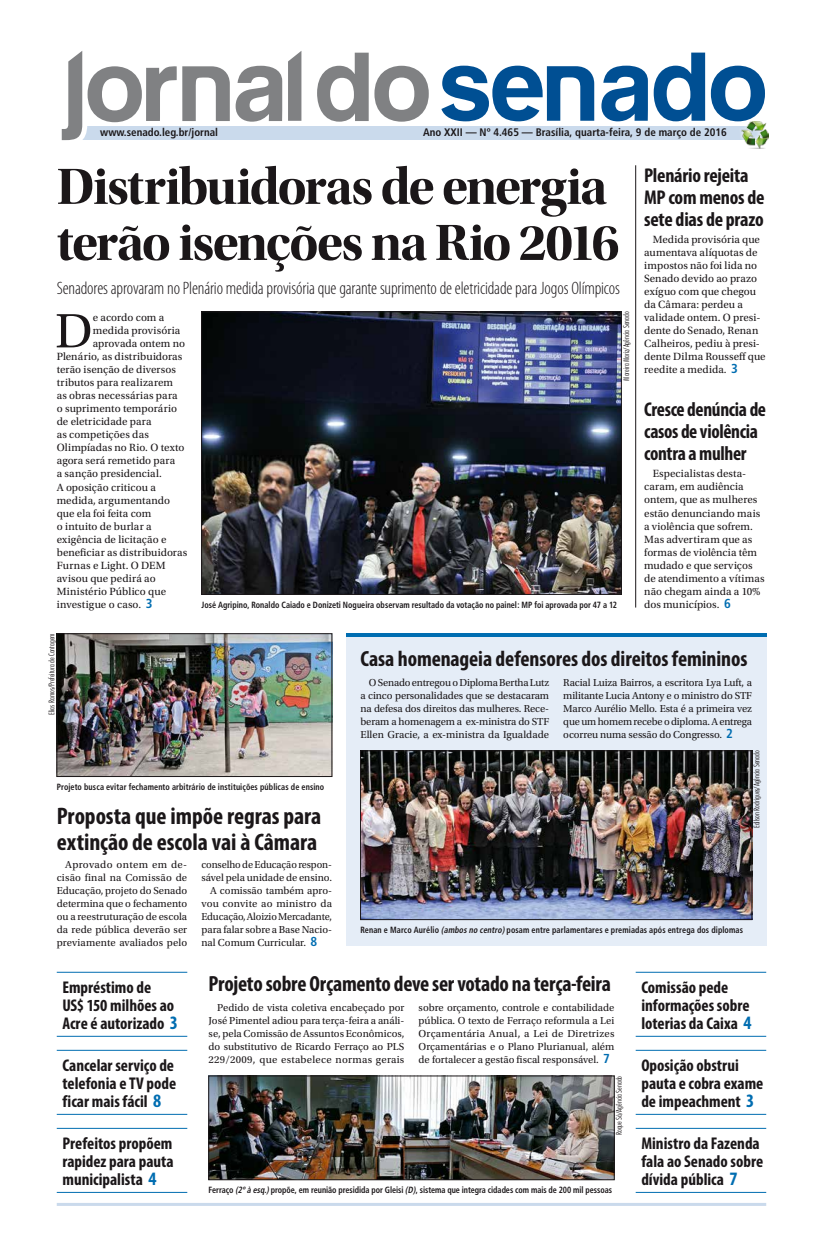
<style>
.page{position:relative;width:823px;height:1248px;background:#fff}
.page>*{position:absolute;margin:0;border:0;box-sizing:border-box;transform-origin:0 0}
.t1{font:53px/56px "Utopia Std Bold Disp";letter-spacing:-.035em;color:#1b1719}
.t2{font:50.8px "Utopia Std";color:#1b1719}
.t3{font:700 condensed 24px/26px "Myriad Pro";color:#1b1719}
.t4{font:700 condensed 22px "Myriad Pro";letter-spacing:-.01em;color:#1b1719}
.t5{font:700 condensed 20px/22px "Myriad Pro";letter-spacing:-.015em;color:#1b1719}
.t6{font:300 condensed 18px "Myriad Pro";letter-spacing:-.01em;color:#1b1719}
.t7{font:700 condensed 17px/18px "Myriad Pro";color:#1b1719}
.t8{font:11px/13px "Utopia Std";letter-spacing:.005em;color:#1b1719}
.t9{font:700 condensed 10.9px "Frutiger";color:#1b1719}
.t10{font:10.6px/13px "Utopia Std";color:#1b1719;text-align:justify}
.t11{font:10.6px "Utopia Std";letter-spacing:.02em;color:#1b1719}
.t12{font:700 condensed 9px "Frutiger";letter-spacing:.005em;color:#1b1719;scale:.9 1}
.t13{font:300 condensed 8px "Futura BT";color:#1b1719}
.s1{font-family:"Frutiger";font-weight:700;font-stretch:condensed;font-size:13px;color:#006db1}
.s2{font-style:italic}
.s3{font-size:19px;color:#006db1}
</style>
<div class="page">
<hr style="left:57px;top:1202px;width:708px;height:3px;background:#cadaec">
<div style="left:346px;top:633px;width:419px;height:312px;background:#e5edf7"></div>
<img style="left:203px;top:314px;width:416px;height:278px">
<div style="left:201px;top:312px;width:420px;height:282px;border:1px solid #1b1719"></div>
<div style="left:76px;top:126px;width:685px;height:13px;background:#cadaec"></div>
<div style="left:737px;top:118px;width:32px;height:33px;background:#fff;opacity:.75"></div>
<img style="left:741px;top:121px;width:27px;height:27px">
<svg style="left:317px;top:53px;width:51px;height:69px"></svg>
<svg style="left:374px;top:66px;width:54px;height:56px"></svg>
<svg style="left:288px;top:51px;width:13px;height:70px"></svg>
<svg style="left:653px;top:53px;width:51px;height:68px"></svg>
<svg style="left:710px;top:66px;width:54px;height:55px"></svg>
<svg style="left:441px;top:66px;width:153px;height:55px"></svg>
<svg style="left:601px;top:66px;width:46px;height:55px"></svg>
<svg style="left:61px;top:51px;width:221px;height:90px"></svg>
<img style="left:362px;top:752px;width:387px;height:165px">
<div style="left:360px;top:750px;width:391px;height:169px;border:1px solid #1b1719"></div>
<img style="left:59px;top:635px;width:271px;height:139px">
<div style="left:57px;top:633px;width:275px;height:143px;border:1px solid #1b1719"></div>
<hr style="left:346px;top:633px;width:419px;height:3px;background:#006db1">
<hr style="left:635px;top:1127px;width:130px;height:1px;background:#006db1">
<hr style="left:635px;top:1191px;width:130px;height:1px;background:#006db1">
<hr style="left:57px;top:1127px;width:130px;height:1px;background:#006db1">
<hr style="left:57px;top:1191px;width:130px;height:1px;background:#006db1">
<hr style="left:635px;top:1049px;width:130px;height:1px;background:#006db1">
<hr style="left:635px;top:1113px;width:130px;height:1px;background:#006db1">
<hr style="left:57px;top:1049px;width:130px;height:1px;background:#006db1">
<hr style="left:57px;top:1113px;width:130px;height:1px;background:#006db1">
<hr style="left:635px;top:971px;width:130px;height:1px;background:#006db1">
<hr style="left:635px;top:1035px;width:130px;height:1px;background:#006db1">
<hr style="left:57px;top:971px;width:130px;height:1px;background:#006db1">
<hr style="left:57px;top:1035px;width:130px;height:1px;background:#006db1">
<img style="left:210px;top:1077px;width:402px;height:100px">
<div style="left:208px;top:1075px;width:406px;height:104px;border:1px solid #1b1719"></div>
<hr style="left:634px;top:165px;width:1px;height:442px;background:#1b1719">
<p class="t9" style="left:100px;top:126px;width:119px">www.senado.leg.br/jornal</p>
<p class="t9" style="left:423px;top:126px;width:305px">Ano XXII — Nº 4.465 — Brasília, quarta-feira, 9 de março de 2016</p>
<h1 class="t1" style="left:57px;top:159px;width:563px">Distribuidoras de energia terão isenções na Rio 2016</h1>
<h3 class="t6" style="left:57px;top:277px;width:564px">Senadores aprovaram no Plenário medida provisória que garante suprimento de eletricidade para Jogos Olímpicos</h3>
<h2 class="t2" style="left:55px;top:303px;width:39px">D</h2>
<p class="t8" style="left:93px;top:311px;width:73px">e acordo com a</p>
<h3 class="t5" style="left:643px;top:164px;width:122px">Plenário rejeita<br>MP com menos de sete dias de prazo</h3>
<p class="t8" style="left:643px;top:233px;width:123px;text-indent:9px">Medida provisória que aumentava alíquotas de impostos não foi lida no<br>Senado devido ao prazo exíguo com que chegou da Câmara: perdeu a validade ontem. O presi&shy;dente do Senado, Renan<br>Calheiros, pediu à presi&shy;dente Dilma Rousseff que reedite a medida. <span class="s1">3</span></p>
<p class="t13" style="left:621px;top:380px;width:70px;rotate:-90deg">Moreira Mariz/Agência Senado</p>
<p class="t8" style="left:93px;top:324px;width:89px">medida provisória</p>
<p class="t8" style="left:93px;top:337px;width:94px">aprovada ontem no</p>
<p class="t8" style="left:57px;top:350px;width:127px">Plenário, as distribuidoras</p>
<p class="t8" style="left:57px;top:363px;width:121px">terão isenção de diversos</p>
<p class="t8" style="left:57px;top:376px;width:118px">tributos para realizarem</p>
<p class="t8" style="left:57px;top:389px;width:122px">as obras necessárias para</p>
<p class="t8" style="left:57px;top:402px;width:122px">o suprimento temporário</p>
<p class="t8" style="left:57px;top:415px;width:96px">de eletricidade para</p>
<p class="t8" style="left:57px;top:428px;width:94px">as competições das</p>
<p class="t8" style="left:57px;top:441px;width:129px">Olimpíadas no Rio. O texto</p>
<p class="t8" style="left:57px;top:454px;width:120px">agora será remetido para</p>
<p class="t8" style="left:57px;top:467px;width:107px">a sanção presidencial.</p>
<p class="t8" style="left:57px;top:480px;width:100px">A oposição criticou a</p>
<p class="t8" style="left:57px;top:493px;width:115px">medida, argumentando</p>
<p class="t8" style="left:57px;top:506px;width:96px">que ela foi feita com</p>
<p class="t8" style="left:57px;top:519px;width:96px">o intuito de burlar a</p>
<p class="t8" style="left:57px;top:532px;width:111px">exigência de licitação e</p>
<p class="t8" style="left:57px;top:545px;width:132px">beneficiar as distribuidoras</p>
<p class="t8" style="left:57px;top:558px;width:110px">Furnas e Light. O DEM</p>
<p class="t8" style="left:57px;top:571px;width:100px">avisou que pedirá ao</p>
<p class="t8" style="left:57px;top:584px;width:111px">Ministério Público que</p>
<p class="t8" style="left:57px;top:597px;width:97px">investigue o caso. <span class="s1">3</span></p>
<h3 class="t5" style="left:643px;top:398px;width:123px">Cresce denúncia de casos de violência contra a mulher</h3>
<p class="t8" style="left:643px;top:467px;width:122px;text-indent:9px">Especialistas desta&shy;caram, em audiência ontem, que as mulheres estão denunciando mais a violência que sofrem.<br>Mas advertiram que as formas de violência têm mudado e que serviços de atendimento a vítimas não chegam ainda a 10%</p>
<p class="t12" style="left:201px;top:599px;width:463px">José Agripino, Ronaldo Caiado e Donizeti Nogueira observam resultado da votação no painel: MP foi aprovada por 47 a 12</p>
<p class="t8" style="left:643px;top:597px;width:88px">dos municípios. <span class="s1">6</span></p>
<p class="t13" style="left:47px;top:715px;width:83px;rotate:-90deg">Elias Ramos/Prefeitura de Contagem</p>
<p class="t12" style="left:57px;top:781px;width:298px">Projeto busca evitar fechamento arbitrário de instituições públicas de ensino</p>
<h3 class="t3" style="left:57px;top:802px;width:266px">Proposta que impõe regras para extinção de escola vai à Câmara</h3>
<p class="t10" style="left:57px;top:857px;width:132px;text-indent:9px">Aprovado ontem em de&shy;cisão final na Comissão de Educação, projeto do Senado determina que o fechamento ou a reestruturação de escola da rede pública deverão ser previamente avaliados pelo</p>
<p class="t10" style="left:201px;top:857px;width:132px">conselho de Educação respon-</p>
<p class="t10" style="left:201px;top:870px;width:132px">sável pela unidade de ensino.</p>
<p class="t10" style="left:210px;top:883px;width:123px">A comissão também apro-</p>
<p class="t11" style="left:201px;top:897px;width:132px">vou convite ao ministro da</p>
<p class="t10" style="left:201px;top:909px;width:132px">Educação, Aloizio Mercadante,</p>
<p class="t10" style="left:201px;top:922px;width:132px">para falar sobre a Base Nacio-</p>
<p class="t10" style="left:201px;top:935px;width:117px">nal Comum Curricular. <span class="s1">8</span></p>
<h3 class="t4" style="left:360px;top:644px;width:388px">Casa homenageia defensores dos direitos femininos</h3>
<p class="t10" style="left:360px;top:675px;width:190px;text-indent:9px">O Senado entregou o Diploma Bertha Lutz a cinco personalidades que se destacaram na defesa dos direitos das mulheres. Rece&shy;beram a homenagem a ex-ministra do STF Ellen Gracie, a ex-ministra da Igualdade</p>
<p class="t10" style="left:563px;top:675px;width:190px">Racial Luiza Bairros, a escritora Lya Luft, a militante Lucia Antony e o ministro do STF Marco Aurélio Mello. Esta é a primeira vez que um homem recebe o diploma. A entrega ocorreu numa sessão do Congresso. <span class="s1">2</span></p>
<p class="t13" style="left:751px;top:828px;width:79px;rotate:-90deg">Edilson Rodrigues/Agência Senado</p>
<p class="t12" style="left:360px;top:924px;width:426px">Renan e Marco Aurélio <span class="s2">(ambosno centro)</span>posam entre parlamentares e premiadas após entrega dos diplomas</p>
<h3 class="t7" style="left:62px;top:977px;width:117px">Empréstimo de<br>US$ 150 milhões ao<br>Acre é autorizado <span class="s3">3</span></h3>
<h3 class="t4" style="left:208px;top:969px;width:403px">Projeto sobre Orçamento deve ser votado na terça-feira</h3>
<p class="t10" style="left:208px;top:1000px;width:197px;text-indent:9px">Pedido de vista coletiva encabeçado por José Pimentel adiou para terça-feira a análi&shy;se, pela Comissão de Assuntos Econômicos, do substitutivo de Ricardo Ferraço ao PLS 229/2009, que estabelece normas gerais</p>
<p class="t10" style="left:418px;top:1000px;width:197px">sobre orçamento, controle e contabilidade pública. O texto de Ferraço reformula a Lei Orçamentária Anual, a Lei de Diretrizes Orçamentárias e o Plano Plurianual, além de fortalecer a gestão fiscal responsável. <span class="s1">7</span></p>
<h3 class="t7" style="left:62px;top:1055px;width:115px">Cancelar serviço de telefonia e TV pode ficar mais fácil <span class="s3">8</span></h3>
<p class="t13" style="left:613px;top:1134px;width:61px;rotate:-90deg">Roque Sá/Agência Senado</p>
<h3 class="t7" style="left:62px;top:1133px;width:113px;text-align:justify">Prefeitos propõem rapidez para pauta municipalista <span class="s3">4</span></h3>
<p class="t12" style="left:208px;top:1184px;width:449px">Ferraço <span class="s2">(2ºà esq.)</span>propõe, em reunião presidida por Gleisi <span class="s2">(D)</span>, sistema que integra cidades com mais de 200 mil pessoas</p>
<h3 class="t7" style="left:641px;top:977px;width:112px">Comissão pede informações sobre loterias da Caixa <span class="s3">4</span></h3>
<h3 class="t7" style="left:641px;top:1055px;width:123px">Oposição obstrui pauta e cobra exame de impeachment <span class="s3">3</span></h3>
<h3 class="t7" style="left:641px;top:1133px;width:123px">Ministro da Fazenda fala ao Senado sobre dívida pública <span class="s3">7</span></h3>
</div>
